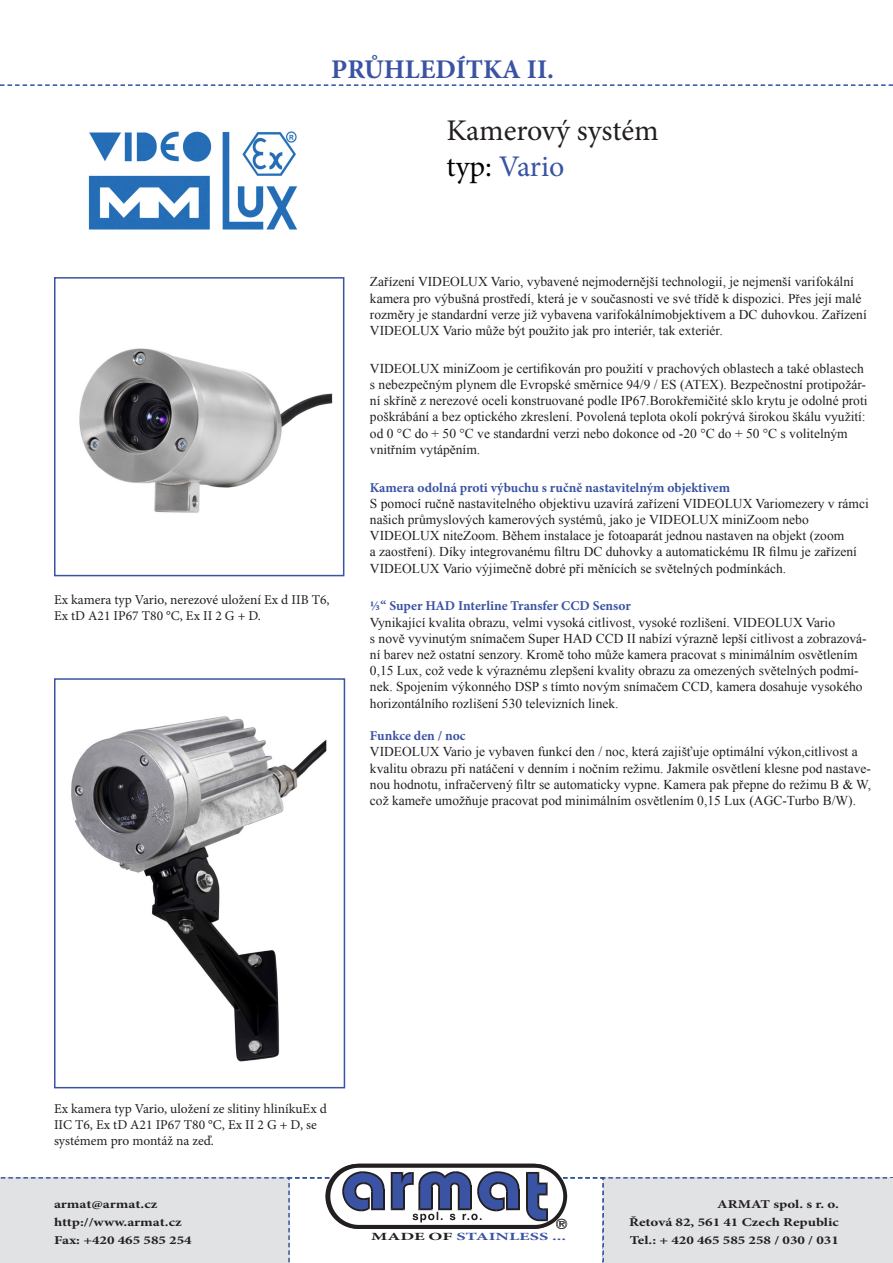
<style>
.page{position:relative;width:893px;height:1263px;background:#fff}
.page>*{position:absolute;margin:0;border:0;box-sizing:border-box;transform-origin:0 0}
.t1{font:30px "Minion Pro";letter-spacing:-.005em;color:#231f20}
.t2{font:30px "Minion Pro";color:#3a53a3}
.t3{font:700 27px "Minion Pro";color:#3a53a3}
.Text{font:13.5px/16.2px "Times New Roman";color:#231f20}
.Text-2{font:13.5px/16.2px "Minion Pro";color:#231f20}
.t4{font:700 13.5px "Minion Pro";color:#3a53a3}
.t5{font:700 12px/18px "Minion Pro";color:#231f20;scale:1.25 1}
.t6{font:700 10.95px "Minion Pro";color:#3a53a3;scale:1.67 1}
.s1{color:#000}
.s2{color:#231f20}
</style>
<div class="page">
<svg style="left:0;top:1164px;width:893px;height:99px"></svg>
<hr style="left:889px;top:1178px;width:4px;height:85px;background:#e1e2e4">
<svg style="left:0;top:84px;width:893px;height:2px"></svg>
<img style="left:88px;top:131px;width:209px;height:99px">
<img style="left:79px;top:348px;width:254px;height:165px">
<div style="left:54px;top:277px;width:290px;height:299px;border:2px solid #3a53a3"></div>
<img style="left:71px;top:716px;width:256px;height:346px">
<div style="left:54px;top:678px;width:291px;height:410px;border:2px solid #3a53a3"></div>
<p class="t3" style="left:331px;top:50px;width:224px">PRŮHLEDÍTKA II.</p>
<p class="Text-2" style="left:54px;top:591px;width:277px">Ex kamera typ Vario, nerezové uložení Ex d IIB T6,<br>Ex tD A21 IP67 T80 °C, Ex II 2 G + D.</p>
<p class="t1" style="left:446px;top:110px;width:214px">Kamerový systém</p>
<p class="t2" style="left:446px;top:146px;width:120px"><span class="s1">typ:</span> Vario</p>
<p class="Text" style="left:370px;top:273px;width:498px">Zařízení VIDEOLUX Vario, vybavené nejmodernější technologií, je nejmenší varifokální kamera pro výbušná prostředí, která je v současnosti ve své třídě k dispozici. Přes její malé rozměry je standardní verze již vybavena varifokálnímobjektivem a DC duhovkou. Zařízení VIDEOLUX Vario může být použito jak pro interiér, tak exteriér.</p>
<p class="Text" style="left:370px;top:360px;width:499px">VIDEOLUX miniZoom je certifikován pro použití v prachových oblastech a také oblastech s nebezpečným plynem dle Evropské směrnice 94/9 / ES (ATEX). Bezpečnostní protipožár&shy;ní skříně z nerezové oceli konstruované podle IP67.Borokřemičité sklo krytu je odolné proti poškrábání a bez optického zkreslení. Povolená teplota okolí pokrývá širokou škálu využití: od 0 °C do + 50 °C ve standardní verzi nebo dokonce od -20 °C do + 50 °C s volitelným vnitřním vytápěním.</p>
<p class="t4" style="left:370px;top:478px;width:362px">Kamera odolná proti výbuchu s ručně nastavitelným objektivem</p>
<p class="Text" style="left:370px;top:495px;width:500px">S pomocí ručně nastavitelného objektivu uzavírá zařízení VIDEOLUX Variomezery v rámci našich průmyslových kamerových systémů, jako je VIDEOLUX miniZoom nebo VIDEOLUX niteZoom. Během instalace je fotoaparát jednou nastaven na objekt (zoom<br>a zaostření). Díky integrovanému filtru DC duhovky a automatickému IR filmu je zařízení VIDEOLUX Vario výjimečně dobré při měnících se světelných podmínkách.</p>
<p class="t4" style="left:370px;top:597px;width:262px">⅓“ Super HAD Interline Transfer CCD Sensor</p>
<p class="Text" style="left:370px;top:614px;width:498px">Vynikající kvalita obrazu, velmi vysoká citlivost, vysoké rozlišení. VIDEOLUX Vario<br>s nově vyvinutým snímačem Super HAD CCD II nabízí výrazně lepší citlivost a zobrazová&shy;ní barev než ostatní senzory. Kromě toho může kamera pracovat s minimálním osvětlením 0,15 Lux, což vede k výraznému zlepšení kvality obrazu za omezených světelných podmí&shy;nek. Spojením výkonného DSP s tímto novým snímačem CCD, kamera dosahuje vysokého horizontálního rozlišení 530 televizních linek.</p>
<p class="t4" style="left:370px;top:726px;width:97px">Funkce den / noc</p>
<p class="Text" style="left:370px;top:743px;width:503px">VIDEOLUX Vario je vybaven funkcí den / noc, která zajišťuje optimální výkon,citlivost a kvalitu obrazu při natáčení v denním i nočním režimu. Jakmile osvětlení klesne pod nastave&shy;nou hodnotu, infračervený filtr se automaticky vypne. Kamera pak přepne do režimu B &amp; W, což kameře umožňuje pracovat pod minimálním osvětlením 0,15 Lux (AGC-Turbo B/W).</p>
<p class="Text-2" style="left:54px;top:1100px;width:274px">Ex kamera typ Vario, uložení ze slitiny hliníkuEx d<br>IIC T6, Ex tD A21 IP67 T80 °C, Ex II 2 G + D, se systémem pro montáž na zeď.</p>
<p class="t5" style="left:54px;top:1195px;width:112px">armat@armat.cz http://www.armat.cz<br>Fax: +420 465 585 254</p>
<p class="t5" style="left:629px;top:1195px;width:169px;text-align:justify;text-indent:88px">ARMAT spol. s r. o.<br>Řetová 82, 561 41 Czech Republic Tel.: + 420 465 585 258 / 030 / 031</p>
<p class="t6" style="left:371px;top:1229px;width:118px"><span class="s2">MADE OF</span> STAINLESS ...</p>
</div>
